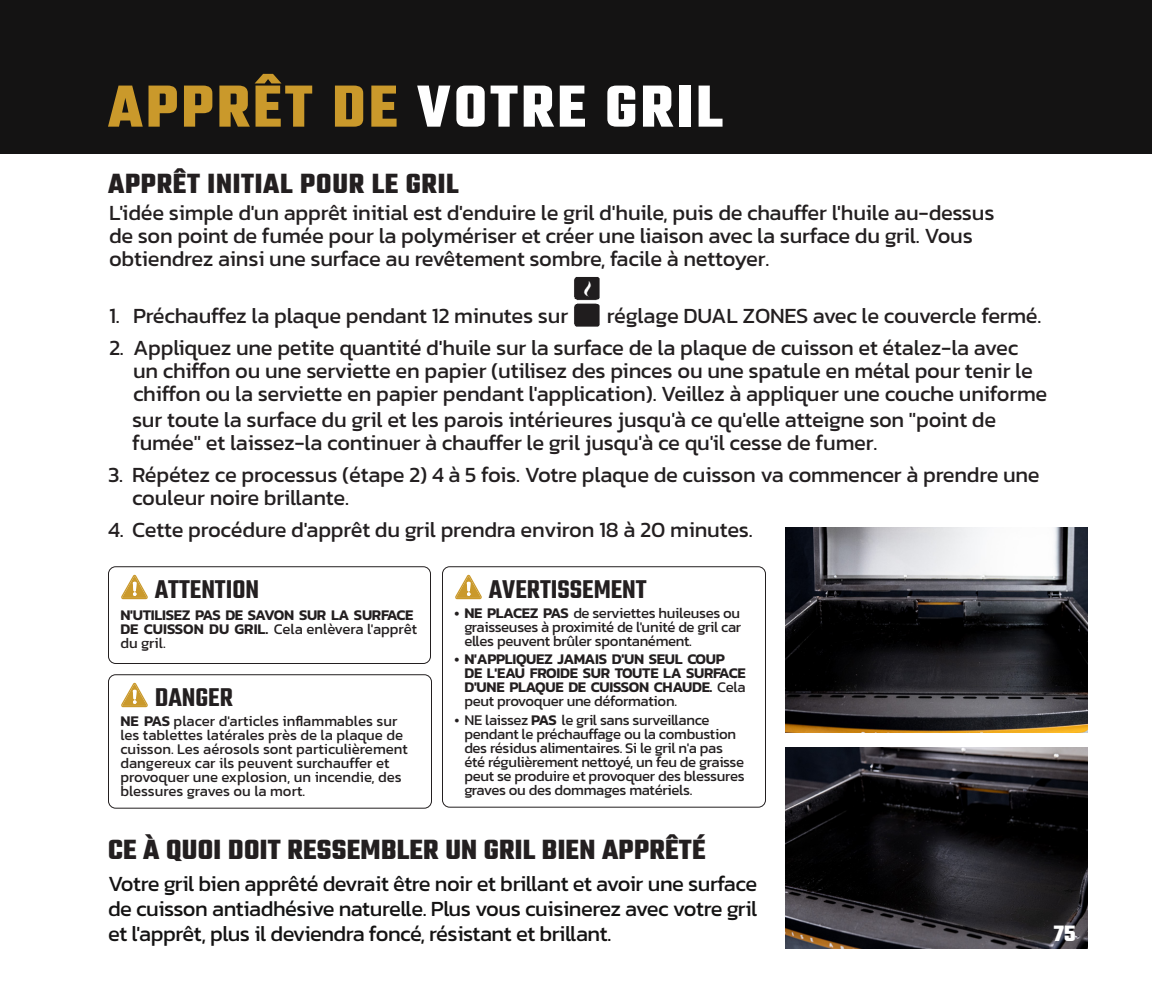
<style>
.page{position:relative;width:1152px;height:1008px;background:#fff}
.page>*{position:absolute;margin:0;border:0;box-sizing:border-box;transform-origin:0 0}
.t1{font:700 64px "Teko";letter-spacing:.05em;color:#fff}
.t2{font:700 30px "Teko";letter-spacing:.01em;color:#231f20}
.t3{font:600 28px "Teko";color:#231f20}
.t4{font:700 24px "Teko";color:#fff}
.t5{font:22px/23px "Kanit";letter-spacing:-.01em;color:#231f20}
.t6{font:22px/25px "Kanit";letter-spacing:-.02em;color:#141313;text-align:justify}
.t7{font:15px/14px "Kanit";letter-spacing:-.02em;color:#231f20;text-align:justify}
.t8{font:15px/14px "Kanit";color:#231f20}
.t9{font:600 15px/14px "Kanit";letter-spacing:-.02em;color:#231f20}
.s1{color:#ca992b}
.s2{font-weight:400}
.s3{font-weight:600}
</style>
<div class="page">
<img style="left:785px;top:747px;width:303px;height:202px">
<img style="left:785px;top:527px;width:303px;height:206px">
<div style="left:442px;top:566px;width:324px;height:242px;border:1px solid #231f20;border-radius:7px"></div>
<div style="left:0;top:0;width:1152px;height:153px;background:#141313"></div>
<img style="left:574px;top:277px;width:26px;height:50px">
<div style="left:108px;top:566px;width:323px;height:98px;border:1px solid #231f20;border-radius:7px"></div>
<svg style="left:121px;top:575px;width:27px;height:24px"></svg>
<div style="left:108px;top:674px;width:324px;height:135px;border:1px solid #231f20;border-radius:7px"></div>
<svg style="left:121px;top:683px;width:27px;height:24px"></svg>
<svg style="left:455px;top:575px;width:27px;height:24px"></svg>
<p class="t1" style="left:108px;top:65px;width:616px"><span class="s1">APPRÊT DE</span> VOTRE GRIL</p>
<p class="t2" style="left:108px;top:164px;width:352px">APPRÊT INITIAL POUR LE GRIL</p>
<p class="t5" style="left:109px;top:201px;width:887px">L'idée simple d'un apprêt initial est d'enduire le gril d'huile, puis de chauffer l'huile au-dessus de son point de fumée pour la polymériser et créer une liaison avec la surface du gril. Vous obtiendrez ainsi une surface au revêtement sombre, facile à nettoyer.</p>
<p class="t5" style="left:109px;top:304px;width:461px">1. Préchauffez la plaque pendant 12 minutes sur</p>
<p class="t5" style="left:607px;top:304px;width:436px">réglage DUAL ZONES avec le couvercle fermé.</p>
<p class="t5" style="left:133px;top:336px;width:916px;text-indent:-24px">2. Appliquez une petite quantité d'huile sur la surface de la plaque de cuisson et étalez-la avec un chiffon ou une serviette en papier (utilisez des pinces ou une spatule en métal pour tenir le chiffon ou la serviette en papier pendant l'application). Veillez à appliquer une couche uniforme</p>
<p class="t5" style="left:132px;top:408px;width:866px">sur toute la surface du gril et les parois intérieures jusqu'à ce qu'elle atteigne son "point de fumée" et laissez-la continuer à chauffer le gril jusqu'à ce qu'il cesse de fumer.</p>
<p class="t5" style="left:132px;top:463px;width:909px;text-indent:-24px">3. Répétez ce processus (étape 2) 4 à 5 fois. Votre plaque de cuisson va commencer à prendre une couleur noire brillante.</p>
<p class="t5" style="left:108px;top:518px;width:646px">4. Cette procédure d'apprêt du gril prendra environ 18 à 20 minutes.</p>
<p class="t3" style="left:155px;top:572px;width:106px">ATTENTION</p>
<p class="t9" style="left:120px;top:608px;width:298px">N'UTILISEZ PAS DE SAVON SUR LA SURFACE<br>DE CUISSON DU GRIL. <span class="s2">Cela enlèvera l'apprêt du gril.</span></p>
<p class="t3" style="left:155px;top:680px;width:80px">DANGER</p>
<p class="t8" style="left:120px;top:713px;width:289px"><span class="s3">NE PAS</span> placer d'articles inflammables sur les tablettes latérales près de la plaque de cuisson. Les aérosols sont particulièrement dangereux car ils peuvent surchauffer et provoquer une explosion, un incendie, des blessures graves ou la mort.</p>
<p class="t3" style="left:489px;top:572px;width:159px">AVERTISSEMENT</p>
<p class="t7" style="left:464px;top:605px;width:279px;text-indent:-10px"><span class="s3">• NE PLACEZ PAS</span> de serviettes huileuses ou graisseuses à proximité de l'unité de gril car elles peuvent brûler spontanément.</p>
<p class="t9" style="left:464px;top:652px;width:283px;text-indent:-10px">• N'APPLIQUEZ JAMAIS D'UN SEUL COUP DE L'EAU FROIDE SUR TOUTE LA SURFACE D'UNE PLAQUE DE CUISSON CHAUDE. <span class="s2">Cela peut provoquer une déformation.</span></p>
<p class="t7" style="left:464px;top:713px;width:282px;text-align:left;text-indent:-10px">• NE laissez <span class="s3">PAS</span> le gril sans surveillance pendant le préchauffage ou la combustion des résidus alimentaires. Si le gril n'a pas été régulièrement nettoyé, un feu de graisse peut se produire et provoquer des blessures graves ou des dommages matériels.</p>
<p class="t2" style="left:108px;top:830px;width:599px">CE À QUOI DOIT RESSEMBLER UN GRIL BIEN APPRÊTÉ</p>
<p class="t6" style="left:108px;top:870px;width:651px">Votre gril bien apprêté devrait être noir et brillant et avoir une surface de cuisson antiadhésive naturelle. Plus vous cuisinerez avec votre gril et l'apprêt, plus il deviendra foncé, résistant et brillant.</p>
<p class="t4" style="left:1054px;top:918px;width:24px">75</p>
</div>
